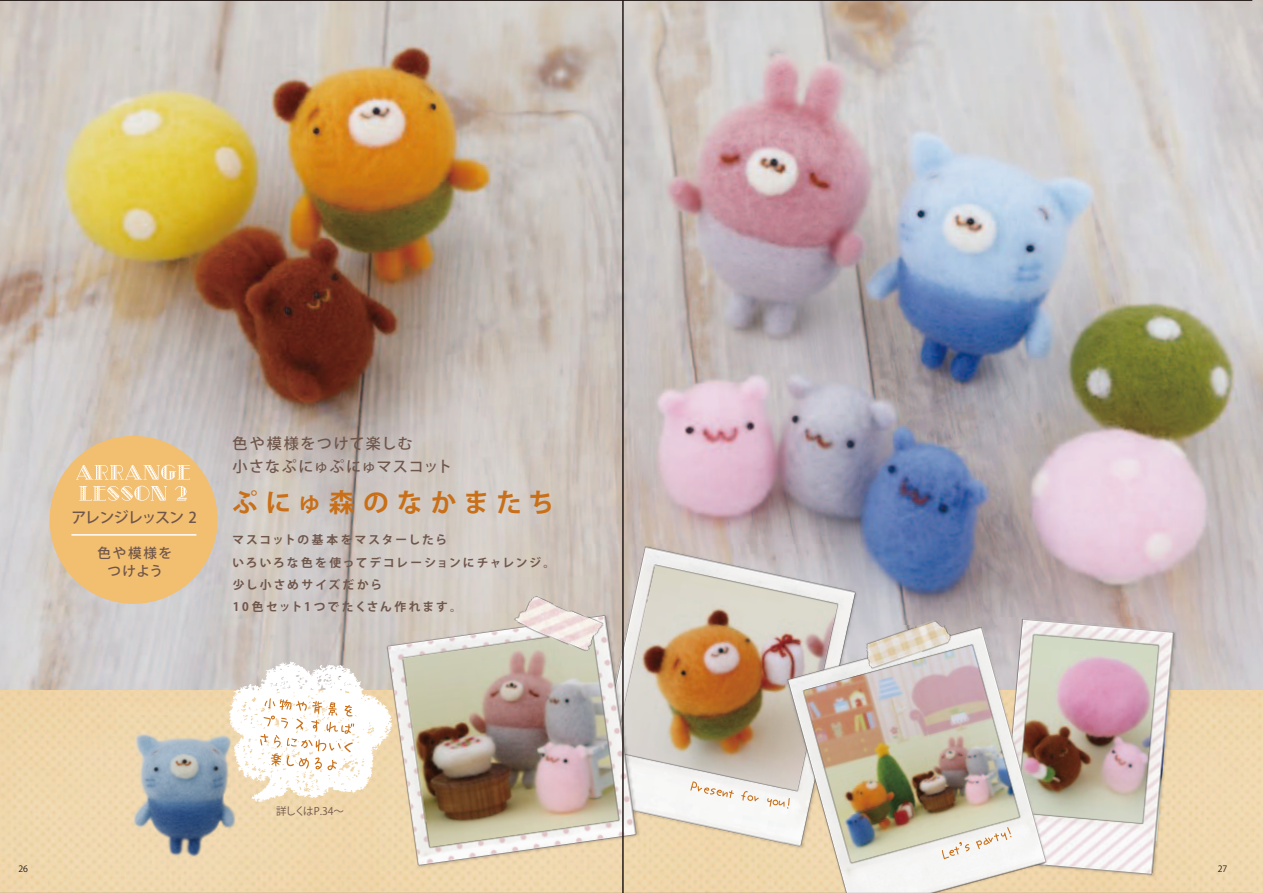
<style>
.page{position:relative;width:1263px;height:893px;background:#fff}
.page>*{position:absolute;margin:0;border:0;box-sizing:border-box;transform-origin:0 0}
.t1{font:700 25.8px "Koz Go Pro";letter-spacing:.28em;color:#c86f17}
.t2{font:500 15px/22.4px "Koz Go Pro";letter-spacing:.055em;color:#6f564b}
.t3{font:500 15px "Koz Go Pro";letter-spacing:-.06em;color:#6f564b}
.t4{font:500 13.5px/18px "Koz Go Pro";letter-spacing:.12em;color:#6f564b;text-align:center}
.t5{font:700 11.7px/22.4px "Koz Go Pro";letter-spacing:.17em;color:#6f564b}
.t6{font:10.5px "Koz Go Pro";letter-spacing:-.1em;color:#6f564b}
.t7{font:8.7px "Koz Go Pro";color:#221916}
</style>
<div class="page">
<img style="left:625px;top:0;width:638px;height:689px">
<img style="left:990px;top:608px;width:195px;height:276px">
<img style="left:625px;top:528px;width:244px;height:338px">
<svg style="left:690px;top:781px;width:44px;height:17px"></svg>
<svg style="left:741px;top:791px;width:18px;height:10px"></svg>
<svg style="left:767px;top:798px;width:7px;height:11px"></svg>
<img style="left:774px;top:609px;width:286px;height:282px">
<svg style="left:942px;top:842px;width:27px;height:17px"></svg>
<img style="left:976px;top:620px;width:198px;height:254px">
<img style="left:849px;top:608px;width:113px;height:70px">
<img style="left:625px;top:604px;width:21px;height:272px">
<img style="left:0;top:0;width:623px;height:893px">
<p class="t3" style="left:71px;top:508px;width:127px">アレンジレッスン 2</p>
<p class="t4" style="left:97px;top:545px;width:76px">色や模様をつけよう</p>
<p class="t2" style="left:233px;top:433px;width:221px">色や模様をつけて楽しむ<br>小さなぷにゅぷにゅマスコット</p>
<p class="t1" style="left:232px;top:486px;width:323px">ぷにゅ森のなかまたち</p>
<p class="t5" style="left:232px;top:530px;width:324px">マスコットの基本をマスターしたら<br>いろいろな色を使ってデコレーションにチャレンジ。少し小さめサイズだから<br>10色セット1つでたくさん作れます。</p>
<p class="t6" style="left:276px;top:804px;width:70px">詳しくはP.34～</p>
<p class="t7" style="left:18px;top:863px;width:11px">26</p>
<p class="t7" style="left:1218px;top:863px;width:11px">27</p>
</div>
